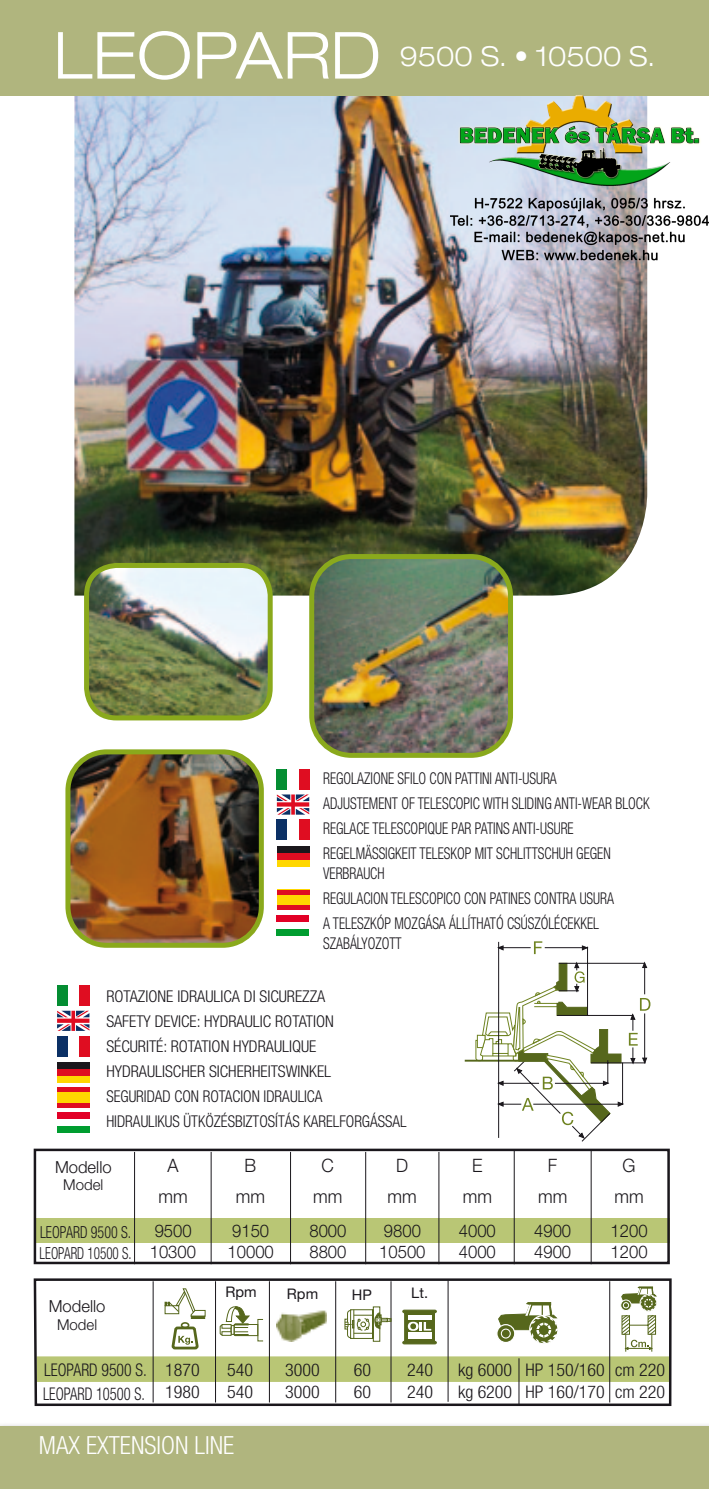
<style>
.page{position:relative;width:709px;height:1489px;background:#fff}
.page>*{position:absolute;margin:0;border:0;box-sizing:border-box;transform-origin:0 0}
.t1{font:300 expanded 65px "Helvetica Neue";color:#fff}
.t2{font:300 expanded 27.5px "Helvetica Neue";color:#fff}
.t3{font:300 condensed 25px "Helvetica Neue";color:#fff}
.t4{font:300 18.5px "Helvetica Neue";color:#1a171c;scale:.95 1}
.t5{font:300 condensed 17.5px "Helvetica Neue";color:#1a171c}
.t6{font:300 17.5px "Helvetica Neue";color:#1a171c;scale:.95 1}
.t7{font:300 condensed 17.5px/23.8px "Helvetica Neue";color:#1a171c;scale:.9 1}
.t8{font:300 16.5px "Helvetica Neue";color:#1a171c}
.t9{font:300 condensed 16.5px "Helvetica Neue";color:#1a171c;scale:.79 1}
.t10{font:300 condensed 16.5px "Helvetica Neue";color:#1a171c;scale:.84 1}
.t11{font:300 condensed 16.25px/25px "Helvetica Neue";color:#1a171c;scale:.85 1}
.t12{font:300 condensed 16.25px/25px "Helvetica Neue";color:#1a171c}
.t13{font:300 15px "Helvetica Neue";color:#1a171c}
.t14{font:14.75px "Helvetica Neue";color:#1a171c}
</style>
<div class="page">
<img style="left:74px;top:96px;width:573px;height:499px">
<div style="left:0;top:0;width:709px;height:96px;background:#b0b57e"></div>
<div style="left:0;top:1421px;width:709px;height:67px;background:#f8f8f8"></div>
<div style="left:0;top:1426px;width:709px;height:62px;background:#b0b57e"></div>
<div style="left:35px;top:1217px;width:634px;height:25px;background:#b9c675"></div>
<div style="left:34px;top:1148px;width:636px;height:116px;border:2px solid #1a171c"></div>
<hr style="left:134px;top:1151px;width:1px;height:113px;background:#1a171c">
<hr style="left:365px;top:1151px;width:1px;height:113px;background:#1a171c">
<hr style="left:211px;top:1151px;width:1px;height:113px;background:#1a171c">
<hr style="left:438px;top:1151px;width:1px;height:113px;background:#1a171c">
<hr style="left:290px;top:1151px;width:1px;height:113px;background:#1a171c">
<hr style="left:590px;top:1149px;width:1px;height:115px;background:#1a171c">
<hr style="left:514px;top:1149px;width:1px;height:115px;background:#1a171c">
<hr style="left:465px;top:1059px;width:83px;height:2px;background:#56671c">
<svg style="left:475px;top:941px;width:175px;height:201px"></svg>
<img style="left:71px;top:755px;width:187px;height:190px">
<div style="left:65px;top:749px;width:199px;height:198px;border:5px solid #8aa91c;border-radius:39px"></div>
<img style="left:312px;top:557px;width:198px;height:197px">
<div style="left:309px;top:554px;width:204px;height:203px;border:5px solid #8aa91c;border-radius:40px"></div>
<img style="left:87px;top:565px;width:183px;height:153px">
<div style="left:84px;top:563px;width:189px;height:157px;border:5px solid #8aa91c;border-radius:30px"></div>
<svg style="left:33px;top:1278px;width:639px;height:128px"></svg>
<svg style="left:165px;top:1287px;width:41px;height:31px"></svg>
<svg style="left:170px;top:1324px;width:30px;height:26px"></svg>
<div style="left:181px;top:1321px;width:8px;height:7px;border:2px solid #56671c;border-radius:50%"></div>
<svg style="left:219px;top:1305px;width:39px;height:31px"></svg>
<svg style="left:221px;top:1323px;width:10px;height:5px"></svg>
<svg style="left:221px;top:1331px;width:10px;height:4px"></svg>
<svg style="left:402px;top:1309px;width:34px;height:34px"></svg>
<div style="left:529px;top:1314px;width:29px;height:30px;border:1px solid #fff;border-radius:50%"></div>
<div style="left:496px;top:1323px;width:19px;height:19px;border:1px solid #fff;border-radius:50%"></div>
<svg style="left:498px;top:1302px;width:60px;height:41px"></svg>
<img style="left:276px;top:1309px;width:50px;height:32px">
<svg style="left:344px;top:1305px;width:47px;height:101px"></svg>
<div style="left:620px;top:1299px;width:11px;height:11px;border:1px solid #fff;border-radius:50%"></div>
<svg style="left:621px;top:1286px;width:36px;height:65px"></svg>
<div style="left:57px;top:985px;width:10px;height:20px;background:#048d32"></div>
<div style="left:79px;top:985px;width:10px;height:20px;background:#df0d21"></div>
<div style="left:57px;top:1035px;width:10px;height:21px;background:#0b3065"></div>
<div style="left:79px;top:1035px;width:10px;height:21px;background:#df0d21"></div>
<svg style="left:57px;top:1010px;width:32px;height:20px"></svg>
<div style="left:57px;top:1087px;width:32px;height:20px;background:#ffd700"></div>
<div style="left:57px;top:1102px;width:32px;height:5px;background:#df0d21"></div>
<div style="left:57px;top:1087px;width:32px;height:5px;background:#df0d21"></div>
<div style="left:57px;top:1062px;width:32px;height:20px;background:linear-gradient(to right,#ffd700,#ffd700)"></div>
<div style="left:57px;top:1068px;width:32px;height:7px;background:#df0d21"></div>
<div style="left:57px;top:1062px;width:32px;height:6px;background:#1a171c"></div>
<div style="left:57px;top:1125px;width:33px;height:7px;background:#009d30"></div>
<div style="left:57px;top:1119px;width:33px;height:7px;background:#fff"></div>
<div style="left:57px;top:1112px;width:33px;height:7px;background:#e20026"></div>
<div style="left:277px;top:769px;width:10px;height:20px;background:#048d32"></div>
<div style="left:299px;top:769px;width:10px;height:20px;background:#df0d21"></div>
<div style="left:277px;top:819px;width:10px;height:20px;background:#0b3065"></div>
<div style="left:299px;top:819px;width:10px;height:20px;background:#df0d21"></div>
<svg style="left:277px;top:794px;width:32px;height:20px"></svg>
<div style="left:277px;top:889px;width:32px;height:21px;background:#ffd700"></div>
<div style="left:277px;top:905px;width:32px;height:5px;background:#df0d21"></div>
<div style="left:277px;top:889px;width:32px;height:5px;background:#df0d21"></div>
<div style="left:277px;top:846px;width:32px;height:20px;background:#ffd700"></div>
<div style="left:277px;top:853px;width:32px;height:7px;background:#df0d21"></div>
<div style="left:277px;top:846px;width:32px;height:7px;background:#1a171c"></div>
<div style="left:276px;top:929px;width:33px;height:6px;background:#009d30"></div>
<div style="left:276px;top:915px;width:33px;height:7px;background:#e20026"></div>
<img style="left:449px;top:95px;width:260px;height:170px">
<h1 class="t1" style="left:54px;top:17px;width:329px">LEOPARD</h1>
<h2 class="t2" style="left:399px;top:40px;width:257px">9500 S. • 10500 S.</h2>
<p class="t11" style="left:323px;top:765px;width:385px">REGOLAZIONE SFILO CON PATTINI ANTI-USURA<br>ADJUSTEMENT OF TELESCOPIC WITH SLIDING ANTI-WEAR BLOCK REGLACE TELESCOPIQUE PAR PATINS ANTI-USURE REGELMÄSSIGKEIT TELESKOP MIT SCHLITTSCHUH GEGEN</p>
<p class="t11" style="left:323px;top:860px;width:343px">VERBRAUCH<br>REGULACION TELESCOPICO CON PATINES CONTRA USURA<br>A TELESZKÓP MOZGÁSA ÁLLÍTHATÓ CSÚSZÓLÉCEKKEL</p>
<p class="t11" style="left:323px;top:930px;width:94px">SZABÁLYOZOTT</p>
<p class="t12" style="left:106px;top:983px;width:302px">ROTAZIONE IDRAULICA DI SICUREZZA<br>SAFETY DEVICE: HYDRAULIC ROTATION<br>SÉCURITÉ: ROTATION HYDRAULIQUE HYDRAULISCHER SICHERHEITSWINKEL<br>SEGURIDAD CON ROTACION IDRAULICA<br>HIDRAULIKUS ÜTKÖZÉSBIZTOSÍTÁS KARELFORGÁSSAL</p>
<p class="t8" style="left:55px;top:1156px;width:58px">Modello</p>
<p class="t13" style="left:63px;top:1175px;width:41px">Model</p>
<p class="t4" style="left:168px;top:1154px;width:13px">A</p>
<p class="t4" style="left:245px;top:1154px;width:14px">B</p>
<p class="t4" style="left:321px;top:1154px;width:14px">C</p>
<p class="t4" style="left:396px;top:1154px;width:14px">D</p>
<p class="t4" style="left:472px;top:1154px;width:12px">E</p>
<p class="t4" style="left:548px;top:1154px;width:11px">F</p>
<p class="t4" style="left:622px;top:1154px;width:15px">G</p>
<p class="t4" style="left:158px;top:1184px;width:32px">mm</p>
<p class="t4" style="left:236px;top:1184px;width:32px">mm</p>
<p class="t4" style="left:313px;top:1184px;width:32px">mm</p>
<p class="t4" style="left:387px;top:1184px;width:32px">mm</p>
<p class="t4" style="left:463px;top:1184px;width:32px">mm</p>
<p class="t4" style="left:538px;top:1184px;width:32px">mm</p>
<p class="t4" style="left:614px;top:1184px;width:32px">mm</p>
<p class="t10" style="left:40px;top:1222px;width:110px">LEOPARD 9500 S.</p>
<p class="t6" style="left:155px;top:1219px;width:40px">9500</p>
<p class="t6" style="left:232px;top:1220px;width:40px">9150</p>
<p class="t6" style="left:309px;top:1220px;width:40px">8000</p>
<p class="t6" style="left:384px;top:1220px;width:40px">9800</p>
<p class="t6" style="left:459px;top:1220px;width:40px">4000</p>
<p class="t6" style="left:534px;top:1220px;width:40px">4900</p>
<p class="t6" style="left:610px;top:1220px;width:40px">1200</p>
<p class="t9" style="left:40px;top:1243px;width:118px">LEOPARD 10500 S.</p>
<p class="t6" style="left:150px;top:1240px;width:50px">10300</p>
<p class="t6" style="left:227px;top:1240px;width:50px">10000</p>
<p class="t6" style="left:309px;top:1240px;width:40px">8800</p>
<p class="t6" style="left:379px;top:1240px;width:50px">10500</p>
<p class="t6" style="left:459px;top:1240px;width:40px">4000</p>
<p class="t6" style="left:534px;top:1240px;width:40px">4900</p>
<p class="t6" style="left:610px;top:1240px;width:40px">1200</p>
<p class="t8" style="left:49px;top:1295px;width:58px">Modello</p>
<p class="t13" style="left:57px;top:1314px;width:41px">Model</p>
<p class="t14" style="left:225px;top:1283px;width:33px">Rpm</p>
<p class="t14" style="left:287px;top:1284px;width:33px">Rpm</p>
<p class="t14" style="left:352px;top:1285px;width:22px">HP</p>
<p class="t14" style="left:411px;top:1283px;width:18px">Lt.</p>
<p class="t7" style="left:43px;top:1358px;width:117px">LEOPARD 9500 S.<br>LEOPARD 10500 S.</p>
<p class="t5" style="left:165px;top:1359px;width:36px">1870</p>
<p class="t5" style="left:227px;top:1359px;width:27px">540</p>
<p class="t5" style="left:285px;top:1359px;width:36px">3000</p>
<p class="t5" style="left:354px;top:1359px;width:19px">60</p>
<p class="t5" style="left:407px;top:1359px;width:27px">240</p>
<p class="t5" style="left:458px;top:1359px;width:209px">kg 6000 HP 150/160 cm 220</p>
<p class="t5" style="left:165px;top:1381px;width:36px">1980</p>
<p class="t5" style="left:227px;top:1381px;width:27px">540</p>
<p class="t5" style="left:285px;top:1381px;width:36px">3000</p>
<p class="t5" style="left:354px;top:1381px;width:19px">60</p>
<p class="t5" style="left:407px;top:1381px;width:27px">240</p>
<p class="t5" style="left:458px;top:1381px;width:209px">kg 6200 HP 160/170 cm 220</p>
<h3 class="t3" style="left:39px;top:1430px;width:197px">MAX EXTENSION LINE</h3>
</div>
